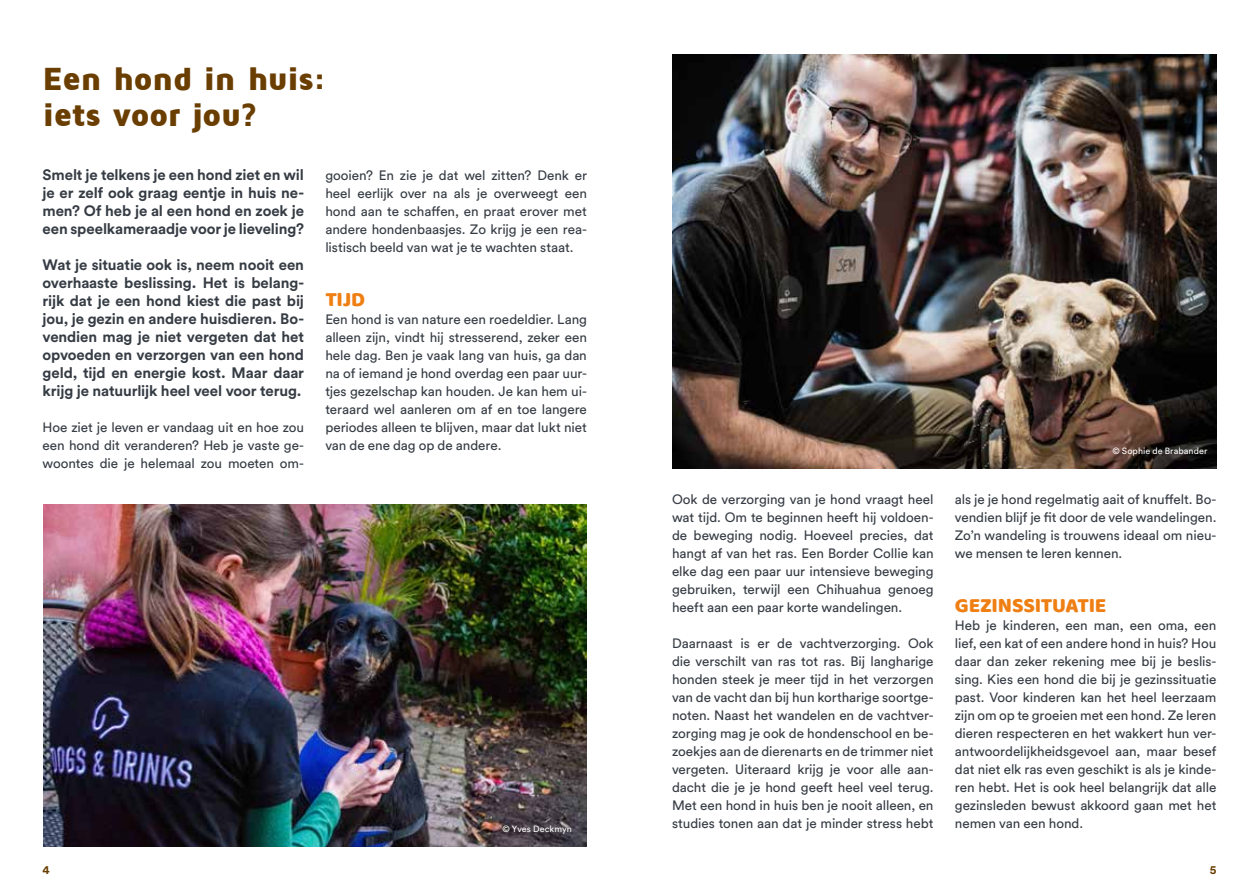
<style>
.page{position:relative;width:1259px;height:893px;background:#fff}
.page>*{position:absolute;margin:0;border:0;box-sizing:border-box;transform-origin:0 0}
.t1{font:900 33px/36px "Maven Pro";letter-spacing:-.015em;color:#6a3d00}
.t2{font:21px "Baloo";letter-spacing:-.01em;color:#ef7f13}
.t3{font:700 15px/18px "Circular Std";letter-spacing:-.01em;color:#363c44;text-align:justify}
.t4{font:13.5px/18px "Circular Std";letter-spacing:-.005em;color:#363c44;text-align:justify}
.t5{font:700 12px "Circular Std";color:#6a3d00}
.t6{font:9px "Circular Std";letter-spacing:.01em;color:#fff}
</style>
<div class="page">
<img style="left:43px;top:504px;width:544px;height:342px">
<img style="left:672px;top:54px;width:544px;height:414px">
<h1 class="t1" style="left:43px;top:61px;width:286px">Een hond in huis: iets voor jou?</h1>
<p class="t3" style="left:43px;top:165px;width:263px">Smelt je telkens je een hond ziet en wil je er zelf ook graag eentje in huis ne&shy;men? Of heb je al een hond en zoek je een speelkameraadje voor je lieveling?</p>
<p class="t3" style="left:43px;top:255px;width:263px">Wat je situatie ook is, neem nooit een overhaaste beslissing. Het is belang&shy;rijk dat je een hond kiest die past bij jou, je gezin en andere huisdieren. Bo&shy;vendien mag je niet vergeten dat het opvoeden en verzorgen van een hond geld, tijd en energie kost. Maar daar krijg je natuurlijk heel veel voor terug.</p>
<p class="t4" style="left:43px;top:418px;width:263px">Hoe ziet je leven er vandaag uit en hoe zou een hond dit veranderen? Heb je vaste ge&shy;woontes die je helemaal zou moeten om-</p>
<p class="t4" style="left:325px;top:166px;width:263px">gooien? En zie je dat wel zitten? Denk er heel eerlijk over na als je overweegt een hond aan te schaffen, en praat erover met andere hondenbaasjes. Zo krijg je een rea&shy;listisch beeld van wat je te wachten staat.</p>
<h2 class="t2" style="left:325px;top:286px;width:41px">TIJD</h2>
<p class="t4" style="left:325px;top:310px;width:263px">Een hond is van nature een roedeldier. Lang alleen zijn, vindt hij stresserend, zeker een hele dag. Ben je vaak lang van huis, ga dan na of iemand je hond overdag een paar uur&shy;tjes gezelschap kan houden. Je kan hem ui&shy;teraard wel aanleren om af en toe langere periodes alleen te blijven, maar dat lukt niet van de ene dag op de andere.</p>
<p class="t6" style="left:502px;top:823px;width:71px">© Yves Deckmyn</p>
<p class="t4" style="left:672px;top:490px;width:263px">Ook de verzorging van je hond vraagt heel wat tijd. Om te beginnen heeft hij voldoen&shy;de beweging nodig. Hoeveel precies, dat hangt af van het ras. Een Border Collie kan elke dag een paar uur intensieve beweging gebruiken, terwijl een Chihuahua genoeg heeft aan een paar korte wandelingen.</p>
<p class="t4" style="left:672px;top:634px;width:263px">Daarnaast is er de vachtverzorging. Ook die verschilt van ras tot ras. Bij langharige honden steek je meer tijd in het verzorgen van de vacht dan bij hun kortharige soortge&shy;noten. Naast het wandelen en de vachtver&shy;zorging mag je ook de hondenschool en be&shy;zoekjes aan de dierenarts en de trimmer niet vergeten. Uiteraard krijg je voor alle aan&shy;dacht die je je hond geeft heel veel terug.<br>Met een hond in huis ben je nooit alleen, en studies tonen aan dat je minder stress hebt</p>
<p class="t6" style="left:1112px;top:445px;width:97px">© Sophie de Brabander</p>
<p class="t4" style="left:955px;top:490px;width:263px">als je je hond regelmatig aait of knuffelt. Bo&shy;vendien blijf je fit door de vele wandelingen.<br>Zo’n wandeling is trouwens ideaal om nieu&shy;we mensen te leren kennen.</p>
<h2 class="t2" style="left:955px;top:592px;width:153px">GEZINSSITUATIE</h2>
<p class="t4" style="left:955px;top:616px;width:263px">Heb je kinderen, een man, een oma, een lief, een kat of een andere hond in huis? Hou daar dan zeker rekening mee bij je beslis&shy;sing. Kies een hond die bij je gezinssituatie past. Voor kinderen kan het heel leerzaam zijn om op te groeien met een hond. Ze leren dieren respecteren en het wakkert hun ver&shy;antwoordelijkheidsgevoel aan, maar besef dat niet elk ras even geschikt is als je kinde&shy;ren hebt. Het is ook heel belangrijk dat alle gezinsleden bewust akkoord gaan met het nemen van een hond.</p>
<p class="t5" style="left:43px;top:862px;width:9px">4</p>
<p class="t5" style="left:1209px;top:862px;width:8px">5</p>
</div>
